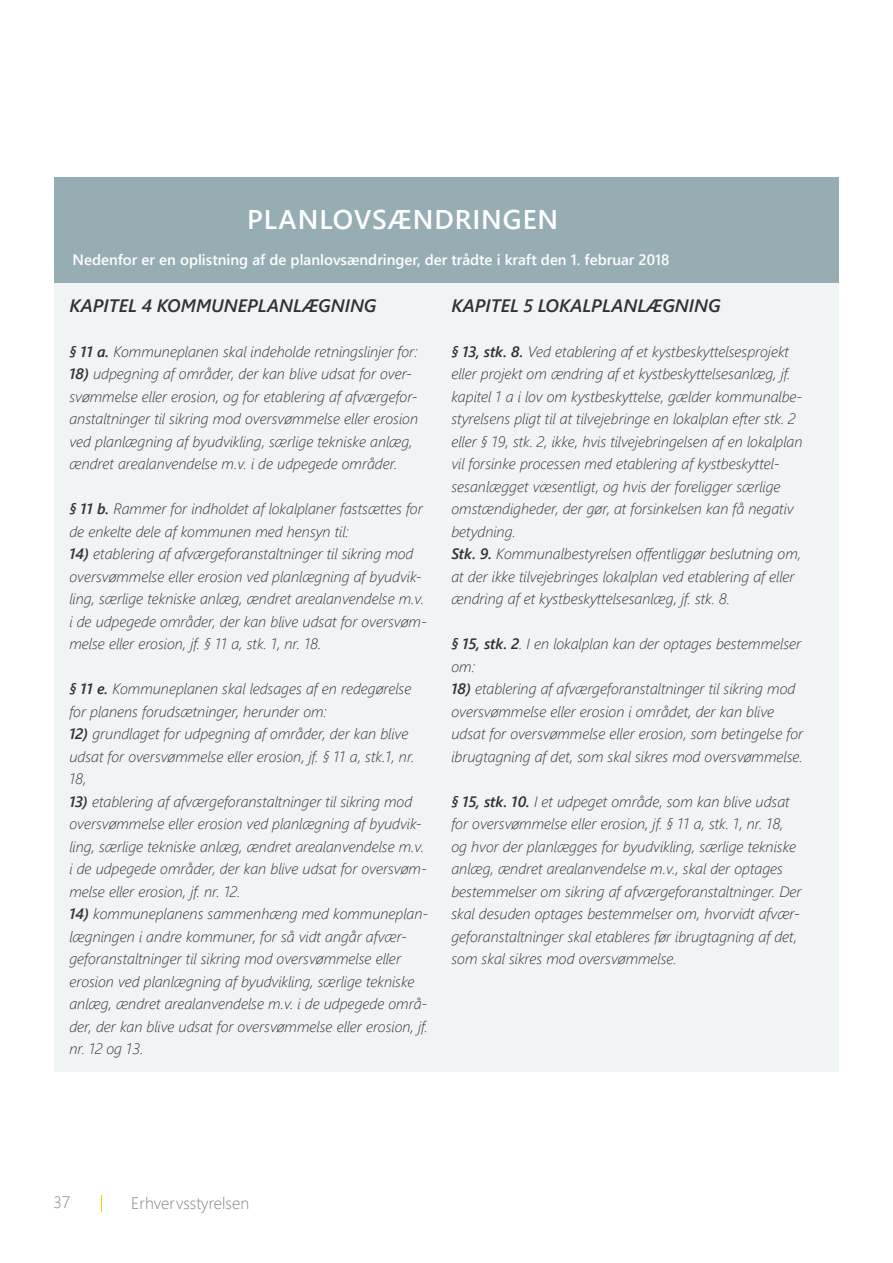
<style>
.page{position:relative;width:893px;height:1263px;background:#fff}
.page>*{position:absolute;margin:0;border:0;box-sizing:border-box;transform-origin:0 0}
.t1{font:600 27px "Segoe UI";letter-spacing:.035em;color:#fff}
.t2{font:italic 600 18px "Segoe UI";color:#231f20}
.t3{font:300 16.5px "Segoe UI";color:#828282}
.t4{font:italic 300 15px/22.5px "Segoe UI";color:#231f20}
.t5{font:600 15px "Segoe UI";color:#fff}
.s1{font-weight:600}
</style>
<div class="page">
<div style="left:54px;top:178px;width:785px;height:105px;background:#97adb4"></div>
<div style="left:54px;top:283px;width:785px;height:789px;background:#f1f4f5"></div>
<svg style="left:101px;top:1195px;width:1px;height:17px"></svg>
<p class="t1" style="left:247px;top:194px;width:313px">PLANLOVSÆNDRINGEN</p>
<p class="t5" style="left:73px;top:246px;width:599px">Nedenfor er en oplistning af de planlovsændringer, der trådte i kraft den 1. februar 2018</p>
<p class="t2" style="left:69px;top:288px;width:309px">KAPITEL 4 KOMMUNEPLANLÆGNING</p>
<p class="t4" style="left:69px;top:338px;width:350px"><span class="s1">§ 11 a.</span> Kommuneplanen skal indeholde retningslinjer for:</p>
<p class="t4" style="left:69px;top:360px;width:350px"><span class="s1">18)</span> udpegning af områder, der kan blive udsat for over&shy;svømmelse eller erosion, og for etablering af afværgefor&shy;anstaltninger til sikring mod oversvømmelse eller erosion ved planlægning af byudvikling, særlige tekniske anlæg, ændret arealanvendelse m.v. i de udpegede områder.</p>
<p class="t4" style="left:69px;top:495px;width:355px"><span class="s1">§ 11 b.</span> Rammer for indholdet af lokalplaner fastsættes for de enkelte dele af kommunen med hensyn til:</p>
<p class="t4" style="left:69px;top:540px;width:359px"><span class="s1">14)</span> etablering af afværgeforanstaltninger til sikring mod oversvømmelse eller erosion ved planlægning af byudvik&shy;ling, særlige tekniske anlæg, ændret arealanvendelse m.v. i de udpegede områder, der kan blive udsat for oversvøm&shy;melse eller erosion, jf. § 11 a, stk. 1, nr. 18.</p>
<p class="t4" style="left:69px;top:675px;width:343px"><span class="s1">§ 11 e.</span> Kommuneplanen skal ledsages af en redegørelse for planens forudsætninger, herunder om:</p>
<p class="t4" style="left:69px;top:720px;width:347px"><span class="s1">12)</span> grundlaget for udpegning af områder, der kan blive udsat for oversvømmelse eller erosion, jf. § 11 a, stk.1, nr.<br>18,</p>
<p class="t4" style="left:69px;top:788px;width:359px"><span class="s1">13)</span> etablering af afværgeforanstaltninger til sikring mod oversvømmelse eller erosion ved planlægning af byudvik&shy;ling, særlige tekniske anlæg, ændret arealanvendelse m.v. i de udpegede områder, der kan blive udsat for oversvøm&shy;melse eller erosion, jf. nr. 12.</p>
<p class="t4" style="left:69px;top:900px;width:361px"><span class="s1">14)</span> kommuneplanens sammenhæng med kommuneplan&shy;lægningen i andre kommuner, for så vidt angår afvær&shy;geforanstaltninger til sikring mod oversvømmelse eller erosion ved planlægning af byudvikling, særlige tekniske anlæg, ændret arealanvendelse m.v. i de udpegede områ&shy;der, der kan blive udsat for oversvømmelse eller erosion, jf. nr. 12 og 13.</p>
<p class="t2" style="left:451px;top:288px;width:271px">KAPITEL 5 LOKALPLANLÆGNING</p>
<p class="t4" style="left:451px;top:338px;width:353px"><span class="s1">§ 13, stk. 8.</span> Ved etablering af et kystbeskyttelsesprojekt eller projekt om ændring af et kystbeskyttelsesanlæg, jf. kapitel 1 a i lov om kystbeskyttelse, gælder kommunalbe&shy;styrelsens pligt til at tilvejebringe en lokalplan efter stk. 2 eller § 19, stk. 2, ikke, hvis tilvejebringelsen af en lokalplan vil forsinke processen med etablering af kystbeskyttel&shy;sesanlægget væsentligt, og hvis der foreligger særlige omstændigheder, der gør, at forsinkelsen kan få negativ betydning.</p>
<p class="t4" style="left:451px;top:540px;width:351px"><span class="s1">Stk. 9.</span> Kommunalbestyrelsen offentliggør beslutning om, at der ikke tilvejebringes lokalplan ved etablering af eller ændring af et kystbeskyttelsesanlæg, jf. stk. 8.</p>
<p class="t4" style="left:451px;top:630px;width:351px"><span class="s1">§ 15, stk. 2</span>. I en lokalplan kan der optages bestemmelser om:</p>
<p class="t4" style="left:451px;top:675px;width:353px"><span class="s1">18)</span> etablering af afværgeforanstaltninger til sikring mod oversvømmelse eller erosion i området, der kan blive udsat for oversvømmelse eller erosion, som betingelse for ibrugtagning af det, som skal sikres mod oversvømmelse.</p>
<p class="t4" style="left:451px;top:788px;width:352px"><span class="s1">§ 15, stk. 10.</span> I et udpeget område, som kan blive udsat for oversvømmelse eller erosion, jf. § 11 a, stk. 1, nr. 18, og hvor der planlægges for byudvikling, særlige tekniske anlæg, ændret arealanvendelse m.v., skal der optages bestemmelser om sikring af afværgeforanstaltninger. Der skal desuden optages bestemmelser om, hvorvidt afvær&shy;geforanstaltninger skal etableres før ibrugtagning af det, som skal sikres mod oversvømmelse.</p>
<p class="t3" style="left:54px;top:1187px;width:18px">37</p>
<p class="t3" style="left:131px;top:1187px;width:119px">Erhvervsstyrelsen</p>
</div>
